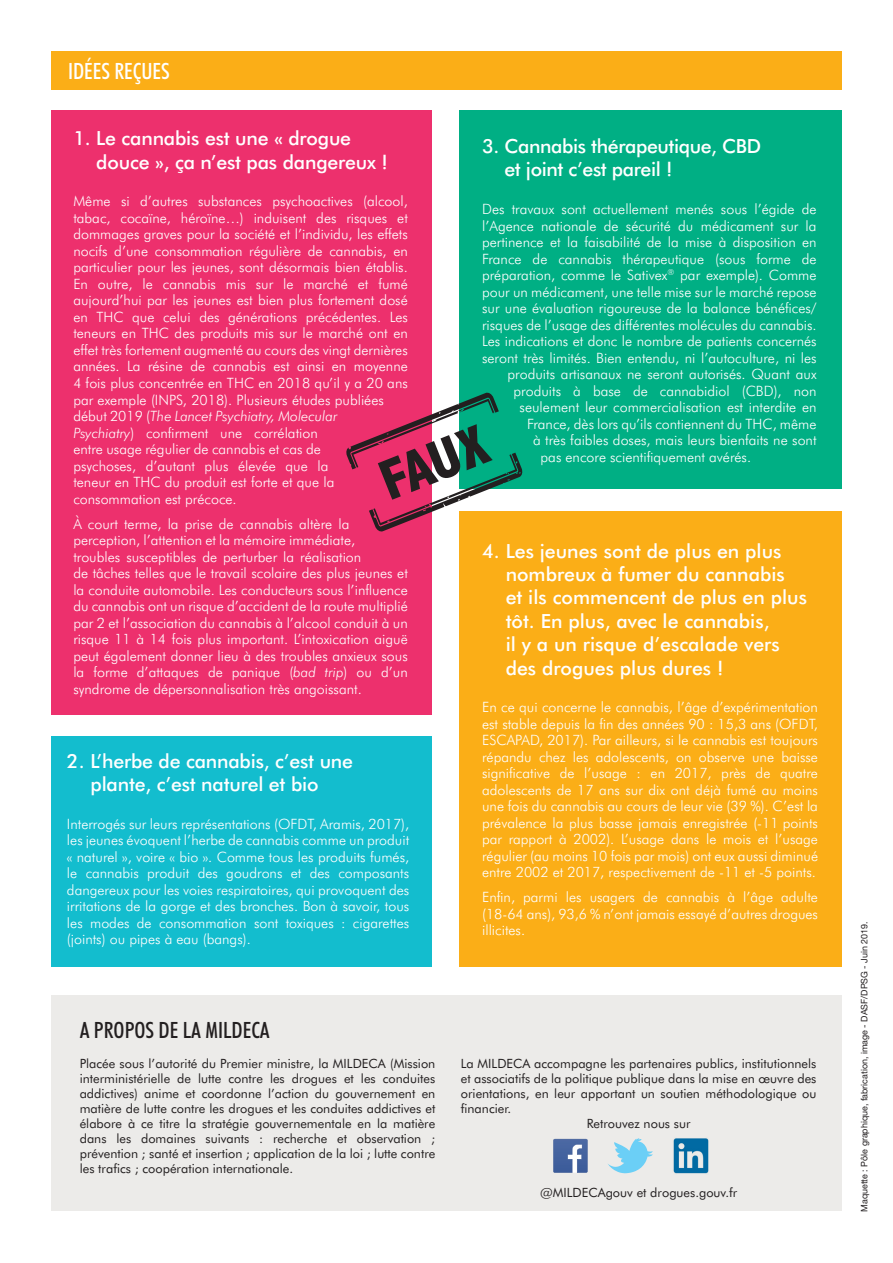
<style>
.page{position:relative;width:893px;height:1263px;background:#fff}
.page>*{position:absolute;margin:0;border:0;box-sizing:border-box;transform-origin:0 0}
.t1{font:800 condensed 57.6px "Abadi";color:#231f20}
.t2{font:500 condensed 22.5px "Futura BT";color:#231f20}
.t3{font:500 condensed 22.5px "Futura BT";color:#fff}
.t4{font:500 19.5px/23.4px "Futura BT";color:#fff}
.t5{font:500 19.5px/23.4px "Futura BT";letter-spacing:-.02em;color:#fff}
.t6{font:300 14.25px/16.5px "Futura BT";color:#fff;text-align:justify}
.t7{font:12.75px/15px "Futura BT";color:#231f20;text-align:justify}
.t8{font:9px "Helvetica Neue LT Pro";color:#231f20}
.s1{font-style:italic}
</style>
<div class="page">
<div style="left:51px;top:995px;width:791px;height:216px;background:#ecebe9"></div>
<div style="left:51px;top:111px;width:381px;height:604px;background:#ed306d"></div>
<div style="left:51px;top:736px;width:381px;height:231px;background:#13bdce"></div>
<div style="left:459px;top:111px;width:383px;height:378px;background:#00af84"></div>
<div style="left:459px;top:511px;width:383px;height:456px;background:#fbae17"></div>
<div style="left:51px;top:51px;width:791px;height:38px;background:#fbae17"></div>
<svg style="left:553px;top:1139px;width:35px;height:34px"></svg>
<svg style="left:608px;top:1138px;width:45px;height:35px"></svg>
<img style="left:673px;top:1138px;width:36px;height:36px">
<svg style="left:346px;top:393px;width:176px;height:138px"></svg>
<h2 class="t3" style="left:68px;top:57px;width:103px">IDÉES REÇUES</h2>
<h3 class="t4" style="left:96px;top:126px;width:293px;text-indent:-23px">1. Le cannabis est une « drogue douce », ça n’est pas dangereux !</h3>
<p class="t6" style="left:73px;top:193px;width:336px;text-align:left">Même si d’autres substances psychoactives (alcool, tabac, cocaïne, héroïne…) induisent des risques et dommages graves pour la société et l’individu, les effets nocifs d’une consommation régulière de cannabis, en particulier pour les jeunes, sont désormais bien établis.<br>En outre, le cannabis mis sur le marché et fumé aujourd’hui par les jeunes est bien plus fortement dosé en THC que celui des générations précédentes. Les teneurs en THC des produits mis sur le marché ont en effet très fortement augmenté au cours des vingt dernières années. La résine de cannabis est ainsi en moyenne 4 fois plus concentrée en THC en 2018 qu’il y a 20 ans par exemple (INPS, 2018). Plusieurs études publiées début 2019 (<span class="s1">The Lancet Psychiatry, Molecular<br>Psychiatry</span>) confirment une corrélation<br>entre usage régulier de cannabis et cas de<br>psychoses, d’autant plus élevée que la<br>teneur en THC du produit est forte et que la consommation est précoce.</p>
<p class="t6" style="left:73px;top:515px;width:336px;text-align:left">À court terme, la prise de cannabis altère la perception, l’attention et la mémoire immédiate,<br>troubles susceptibles de perturber la réalisation<br>de tâches telles que le travail scolaire des plus jeunes et la conduite automobile. Les conducteurs sous l’influence du cannabis ont un risque d’accident de la route multiplié par 2 et l’association du cannabis à l’alcool conduit à un risque 11 à 14 fois plus important. L’intoxication aiguë peut également donner lieu à des troubles anxieux sous la forme d’attaques de panique (<span class="s1">bad trip</span>) ou d’un syndrome de dépersonnalisation très angoissant.</p>
<h3 class="t5" style="left:504px;top:134px;width:258px;text-indent:-22px">3. Cannabis thérapeutique, CBD et joint c’est pareil !</h3>
<p class="t6" style="left:482px;top:201px;width:336px">Des travaux sont actuellement menés sous l’égide de</p>
<p class="t6" style="left:482px;top:217px;width:336px">l’Agence nationale de sécurité du médicament sur la</p>
<p class="t6" style="left:482px;top:234px;width:336px">pertinence et la faisabilité de la mise à disposition en</p>
<p class="t6" style="left:482px;top:250px;width:336px">France de cannabis thérapeutique (sous forme de</p>
<p class="t6" style="left:482px;top:267px;width:336px">préparation, comme le Sativex<sup>®</sup> par exemple). Comme</p>
<p class="t6" style="left:482px;top:283px;width:336px">pour un médicament, une telle mise sur le marché repose</p>
<p class="t6" style="left:482px;top:300px;width:336px">sur une évaluation rigoureuse de la balance bénéfices/</p>
<p class="t6" style="left:482px;top:316px;width:336px">risques de l’usage des différentes molécules du cannabis.</p>
<p class="t6" style="left:482px;top:333px;width:336px">Les indications et donc le nombre de patients concernés</p>
<p class="t6" style="left:482px;top:349px;width:336px">seront très limités. Bien entendu, ni l’autoculture, ni les</p>
<p class="t6" style="left:508px;top:366px;width:311px">produits artisanaux ne seront autorisés. Quant aux</p>
<p class="t6" style="left:514px;top:382px;width:304px">produits à base de cannabidiol (CBD), non</p>
<p class="t6" style="left:520px;top:399px;width:299px">seulement leur commercialisation est interdite en</p>
<p class="t6" style="left:527px;top:415px;width:291px">France, dès lors qu’ils contiennent du THC, même</p>
<p class="t6" style="left:533px;top:432px;width:285px">à très faibles doses, mais leurs bienfaits ne sont</p>
<p class="t6" style="left:541px;top:448px;width:212px">pas encore scientifiquement avérés.</p>
<h1 class="t1" style="left:370px;top:452px;width:113px;rotate:-22deg">FAUX</h1>
<h3 class="t4" style="left:506px;top:539px;width:303px;text-indent:-24px">4. Les jeunes sont de plus en plus nombreux à fumer du cannabis<br>et ils commencent de plus en plus tôt. En plus, avec le cannabis,<br>il y a un risque d’escalade vers des drogues plus dures !</h3>
<p class="t6" style="left:482px;top:699px;width:337px">En ce qui concerne le cannabis, l’âge d’expérimentation est stable depuis la fin des années 90 : 15,3 ans (OFDT, ESCAPAD, 2017). Par ailleurs, si le cannabis est toujours répandu chez les adolescents, on observe une baisse significative de l’usage : en 2017, près de quatre adolescents de 17 ans sur dix ont déjà fumé au moins une fois du cannabis au cours de leur vie (39 %). C’est la prévalence la plus basse jamais enregistrée (-11 points par rapport à 2002). L’usage dans le mois et l’usage régulier (au moins 10 fois par mois) ont eux aussi diminué entre 2002 et 2017, respectivement de -11 et -5 points.</p>
<p class="t6" style="left:482px;top:889px;width:337px">Enfin, parmi les usagers de cannabis à l’âge adulte (18-----‑64 ans), 93,6 % n’ont jamais essayé d’autres drogues illicites.</p>
<h3 class="t4" style="left:67px;top:749px;width:288px;text-align:center">2. L’herbe de cannabis, c’est une plante, c’est naturel et bio</h3>
<p class="t6" style="left:67px;top:815px;width:344px">Interrogés sur leurs représentations (OFDT, Aramis, 2017), les jeunes évoquent l’herbe de cannabis comme un produit « naturel », voire « bio ». Comme tous les produits fumés, le cannabis produit des goudrons et des composants dangereux pour les voies respiratoires, qui provoquent des irritations de la gorge et des bronches. Bon à savoir, tous les modes de consommation sont toxiques : cigarettes (joints) ou pipes à eau (bangs).</p>
<h2 class="t2" style="left:80px;top:1016px;width:192px">A PROPOS DE LA MILDECA</h2>
<p class="t7" style="left:80px;top:1055px;width:357px">Placée sous l’autorité du Premier ministre, la MILDECA (Mission interministérielle de lutte contre les drogues et les conduites addictives) anime et coordonne l’action du gouvernement en matière de lutte contre les drogues et les conduites addictives et élabore à ce titre la stratégie gouvernementale en la matière dans les domaines suivants : recherche et observation ; prévention ; santé et insertion ; application de la loi ; lutte contre les trafics ; coopération internationale.</p>
<p class="t7" style="left:461px;top:1055px;width:357px">La MILDECA accompagne les partenaires publics, institutionnels et associatifs de la politique publique dans la mise en œuvre des orientations, en leur apportant un soutien méthodologique ou financier.</p>
<p class="t7" style="left:587px;top:1116px;width:105px">Retrouvez nous sur</p>
<p class="t7" style="left:540px;top:1184px;width:199px">@MILDECAgouv et drogues.gouv.fr</p>
<p class="t8" style="left:859px;top:1212px;width:292px;rotate:-90deg">Maquette : Pôle graphique, fabrication, image - DASF/DPSG - Juin 2019.</p>
</div>
